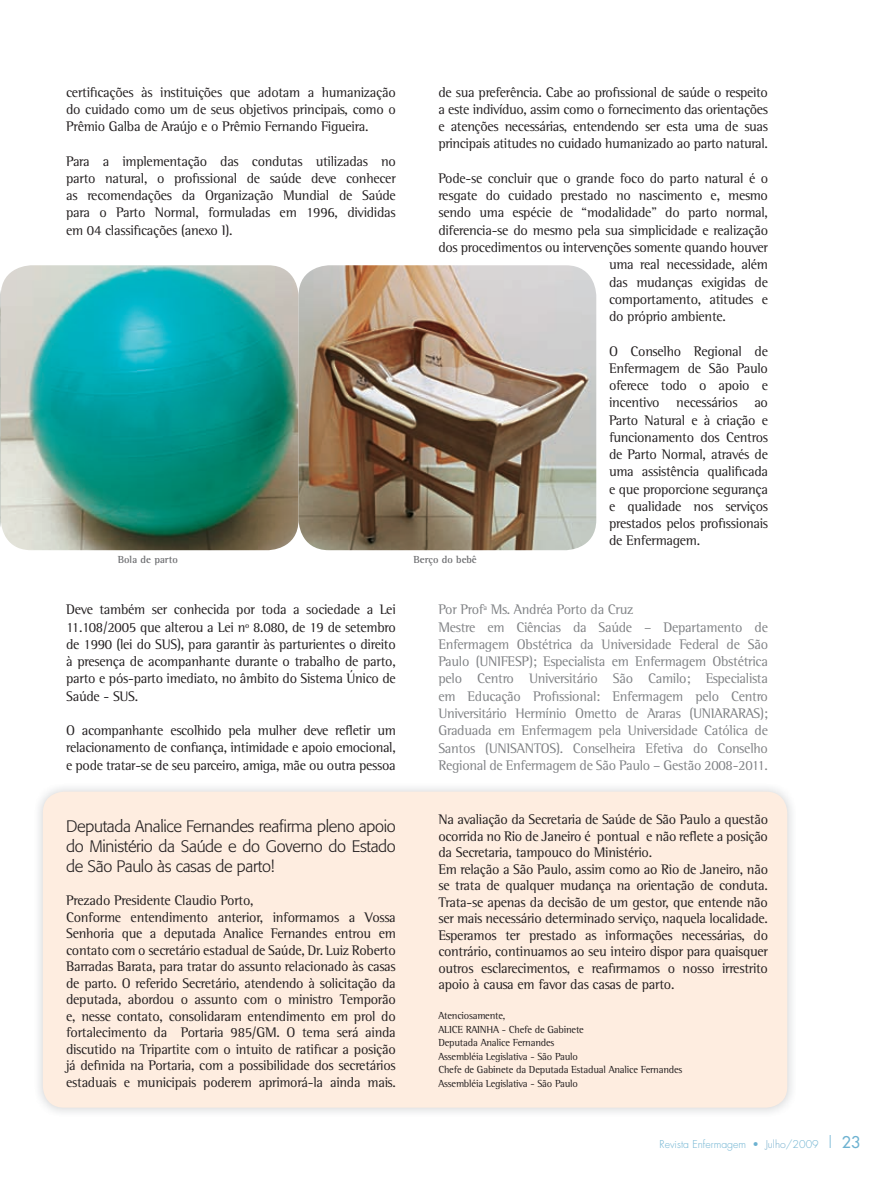
<style>
.page{position:relative;width:893px;height:1181px;background:#fff}
.page>*{position:absolute;margin:0;border:0;box-sizing:border-box;transform-origin:0 0}
.t1{font:300 16.5px/19.8px "Formata";letter-spacing:-.02em;color:#231f20;text-align:justify}
.t2{font:14.25px/17.2px "Rotis Semi Serif";letter-spacing:-.02em;color:#231f20;text-align:justify}
.t3{font:14.25px/17.2px "Rotis Semi Serif";letter-spacing:-.02em;color:#808285}
.t4{font:10.5px/13.5px "Rotis Semi Serif";letter-spacing:-.02em;color:#231f20}
.t5{font:300 10.5px "Futura";color:#6db2d1}
.t6{font:700 10.5px "Rotis Semi Serif";color:#6c6d70}
.s1{color:#71abcb}
.s2{font-size:15.75px}
.s3{font-weight:400;font-size:15.75px}
</style>
<div class="page">
<div style="left:43px;top:791px;width:744px;height:316px;background:#feede0;border-radius:21px"></div>
<img style="left:0;top:291px;width:1px;height:236px">
<img style="left:1px;top:265px;width:595px;height:285px">
<p class="t2" style="left:66px;top:83px;width:331px">certificações às instituições que adotam a humanização do cuidado como um de seus objetivos principais, como o Prêmio Galba de Araújo e o Prêmio Fernando Figueira.</p>
<p class="t2" style="left:66px;top:152px;width:331px">Para a implementação das condutas utilizadas no parto natural, o profissional de saúde deve conhecer as recomendações da Organização Mundial de Saúde para o Parto Normal, formuladas em 1996, divididas em 04 classificações (anexo I).</p>
<p class="t2" style="left:438px;top:83px;width:331px">de sua preferência. Cabe ao profissional de saúde o respeito a este indivíduo, assim como o fornecimento das orientações e atenções necessárias, entendendo ser esta uma de suas principais atitudes no cuidado humanizado ao parto natural.</p>
<p class="t2" style="left:438px;top:169px;width:331px">Pode-se concluir que o grande foco do parto natural é o</p>
<p class="t2" style="left:438px;top:187px;width:331px">resgate do cuidado prestado no nascimento e, mesmo</p>
<p class="t2" style="left:438px;top:204px;width:331px">sendo uma espécie de “modalidade” do parto normal,</p>
<p class="t2" style="left:438px;top:221px;width:331px">diferencia-se do mesmo pela sua simplicidade e realização</p>
<p class="t2" style="left:438px;top:239px;width:331px">dos procedimentos ou intervenções somente quando houver</p>
<p class="t2" style="left:609px;top:256px;width:160px">uma real necessidade, além</p>
<p class="t2" style="left:609px;top:273px;width:160px">das mudanças exigidas de</p>
<p class="t2" style="left:609px;top:290px;width:160px">comportamento, atitudes e</p>
<p class="t2" style="left:609px;top:308px;width:118px">do próprio ambiente.</p>
<p class="t2" style="left:609px;top:342px;width:160px">O Conselho Regional de Enfermagem de São Paulo oferece todo o apoio e incentivo necessários ao Parto Natural e à criação e funcionamento dos Centros de Parto Normal, através de uma assistência qualificada e que proporcione segurança e qualidade nos serviços prestados pelos profissionais de Enfermagem.</p>
<p class="t6" style="left:118px;top:553px;width:62px">Bola de parto</p>
<p class="t6" style="left:413px;top:553px;width:65px">Berço do bebê</p>
<p class="t2" style="left:66px;top:601px;width:331px">Deve também ser conhecida por toda a sociedade a Lei 11.108/2005 que alterou a Lei nº 8.080, de 19 de setembro de 1990 (lei do SUS), para garantir às parturientes o direito à presença de acompanhante durante o trabalho de parto, parto e pós-parto imediato, no âmbito do Sistema Único de Saúde - SUS.</p>
<p class="t2" style="left:66px;top:721px;width:331px">O acompanhante escolhido pela mulher deve refletir um relacionamento de confiança, intimidade e apoio emocional, e pode tratar-se de seu parceiro, amiga, mãe ou outra pessoa</p>
<p class="t1" style="left:66px;top:816px;width:331px">Deputada Analice Fernandes reafirma pleno apoio do Ministério da Saúde e do Governo do Estado de São Paulo às casas de parto!</p>
<p class="t2" style="left:66px;top:892px;width:331px;line-height:16.5px;text-align:left">Prezado Presidente Claudio Porto,<br>Conforme entendimento anterior, informamos a Vossa Senhoria que a deputada Analice Fernandes entrou em contato com o secretário estadual de Saúde, Dr. Luiz Roberto Barradas Barata, para tratar do assunto relacionado às casas de parto. O referido Secretário, atendendo à solicitação da deputada, abordou o assunto com o ministro Temporão e, nesse contato, consolidaram entendimento em prol do fortalecimento da Portaria 985/GM. O tema será ainda discutido na Tripartite com o intuito de ratificar a posição já definida na Portaria, com a possibilidade dos secretários estaduais e municipais poderem aprimorá-la ainda mais.</p>
<p class="t3" style="left:438px;top:601px;width:331px">Por Profª Ms. Andréa Porto da Cruz<br>Mestre em Ciências da Saúde – Departamento de Enfermagem Obstétrica da Universidade Federal de São Paulo (UNIFESP); Especialista em Enfermagem Obstétrica pelo Centro Universitário São Camilo; Especialista em Educação Profissional: Enfermagem pelo Centro Universitário Hermínio Ometto de Araras (UNIARARAS); Graduada em Enfermagem pela Universidade Católica de Santos (UNISANTOS). Conselheira Efetiva do Conselho Regional de Enfermagem de São Paulo – Gestão 2008-2011.</p>
<p class="t2" style="left:438px;top:811px;width:331px;line-height:16.5px;text-align:left">Na avaliação da Secretaria de Saúde de São Paulo a questão ocorrida no Rio de Janeiro é pontual e não reflete a posição da Secretaria, tampouco do Ministério.<br>Em relação a São Paulo, assim como ao Rio de Janeiro, não se trata de qualquer mudança na orientação de conduta.<br>Trata-se apenas da decisão de um gestor, que entende não ser mais necessário determinado serviço, naquela localidade.<br>Esperamos ter prestado as informações necessárias, do contrário, continuamos ao seu inteiro dispor para quaisquer outros esclarecimentos, e reafirmamos o nosso irrestrito apoio à causa em favor das casas de parto.</p>
<p class="t4" style="left:438px;top:1009px;width:245px">Atenciosamente,<br>ALICE RAINHA - Chefe de Gabinete<br>Deputada Analice Fernandes<br>Assembléia Legislativa - São Paulo<br>Chefe de Gabinete da Deputada Estadual Analice Fernandes Assembléia Legislativa - São Paulo</p>
<p class="t5" style="left:659px;top:1137px;width:202px">Revista Enfermagem • <span class="s1">Julho</span>/2009 <span class="s2">|</span> <span class="s3">23</span></p>
</div>
